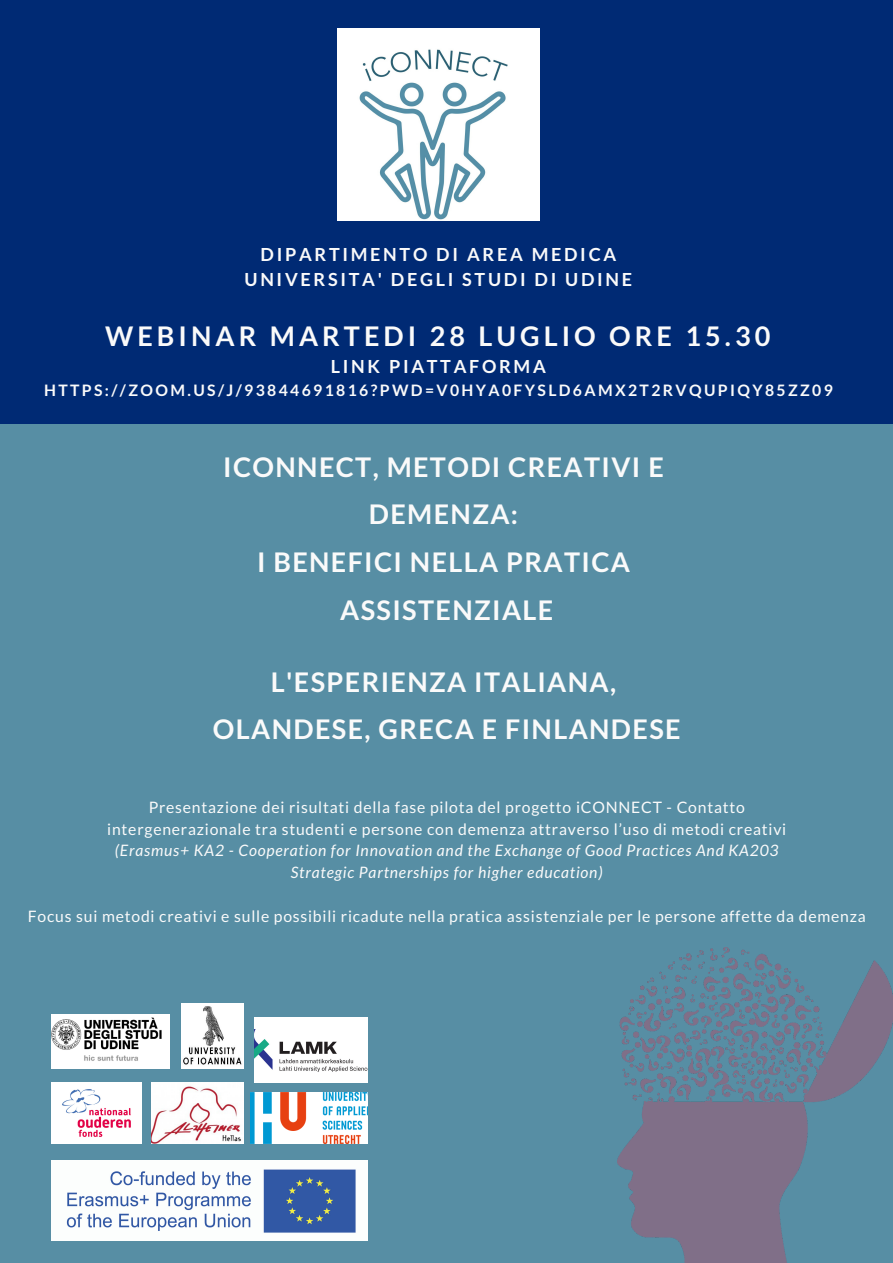
<style>
.page{position:relative;width:893px;height:1263px;background:#578ea4}
.page>*{position:absolute;margin:0;border:0;box-sizing:border-box;transform-origin:0 0}
.t1{font:700 27px/47.8px "Lato";letter-spacing:.05em;color:#fafafa;text-align:center}
.t2{font:700 27px "Lato";letter-spacing:.15em;color:#fafafa}
.t3{font:700 18px/24.8px "Lato";letter-spacing:.15em;color:#fafafa;text-align:center}
.t4{font:15.75px/21.8px "Lato";letter-spacing:.05em;color:#fafafa;text-align:center}
.t5{font:italic 15.75px/21.8px "Lato";letter-spacing:.05em;color:#fafafa;text-align:center}
.t6{font:700 15.75px "Lato";letter-spacing:.15em;color:#fafafa}
</style>
<div class="page">
<div style="left:0;top:0;width:893px;height:423px;background:#002a74"></div>
<img style="left:338px;top:29px;width:201px;height:191px">
<img style="left:52px;top:1161px;width:315px;height:80px">
<img style="left:52px;top:1015px;width:118px;height:53px">
<img style="left:52px;top:1082px;width:89px;height:61px">
<img style="left:152px;top:1082px;width:91px;height:61px">
<img style="left:182px;top:1004px;width:62px;height:64px">
<img style="left:251px;top:1092px;width:116px;height:51px">
<img style="left:617px;top:947px;width:276px;height:316px">
<img style="left:254px;top:1018px;width:113px;height:64px">
<p class="t3" style="left:244px;top:242px;width:389px">DIPARTIMENTO DI AREA MEDICA<br>UNIVERSITA' DEGLI STUDI DI UDINE</p>
<h1 class="t2" style="left:105px;top:319px;width:667px">WEBINAR MARTEDI 28 LUGLIO ORE 15.30</h1>
<p class="t3" style="left:331px;top:354px;width:216px">LINK PIATTAFORMA</p>
<p class="t6" style="left:44px;top:380px;width:790px">HTTPS://ZOOM.US/J/93844691816?PWD=V0HYA0FYSLD6AMX2T2RVQUPIQY85ZZ09</p>
<h1 class="t1" style="left:223px;top:442px;width:442px">ICONNECT, METODI CREATIVI E<br>DEMENZA:<br>I BENEFICI NELLA PRATICA<br>ASSISTENZIALE</h1>
<h1 class="t1" style="left:213px;top:657px;width:469px">L'ESPERIENZA ITALIANA,<br>OLANDESE, GRECA E FINLANDESE</h1>
<p class="t4" style="left:107px;top:796px;width:680px">Presentazione dei risultati della fase pilota del progetto iCONNECT - Contatto intergenerazionale tra studenti e persone con demenza attraverso l’uso di metodi creativi</p>
<p class="t5" style="left:115px;top:839px;width:665px">(Erasmus+ KA2 - Cooperation for Innovation and the Exchange of Good Practices And KA203<br>Strategic Partnerships for higher education)</p>
<p class="t4" style="left:28px;top:905px;width:839px">Focus sui metodi creativi e sulle possibili ricadute nella pratica assistenziale per le persone affette da demenza</p>
</div>
